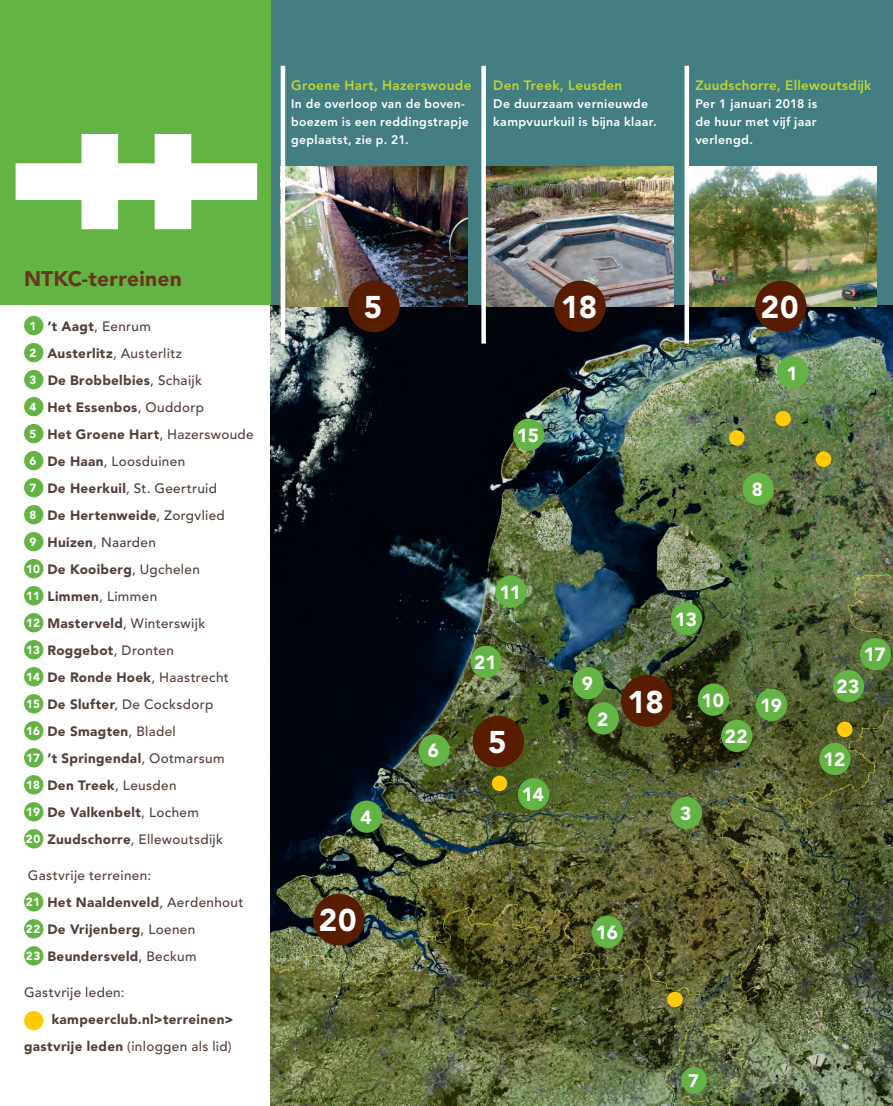
<style>
.page{position:relative;width:893px;height:1106px;background:#fff}
.page>*{position:absolute;margin:0;border:0;box-sizing:border-box;transform-origin:0 0}
.t1{font:900 31.2px "Avenir LT Std";letter-spacing:.01em;color:#fff}
.t2{font:900 21px "Avenir LT Std";letter-spacing:.01em;color:#67371e}
.t3{font:900 18.9px "Avenir LT Std";letter-spacing:-.01em;color:#fff}
.t4{font:900 18px "Avenir LT Std";color:#fff}
.t5{font:900 13.5px/27px "Avenir LT Std";letter-spacing:.025em;color:#543e39}
.t6{font:500 13.5px/27px "Avenir LT Std";letter-spacing:.025em;color:#543e39}
.t7{font:800 13.5px "Avenir LT Pro";letter-spacing:.025em;color:#bed630}
.t8{font:800 12.3px/18px "Avenir LT Pro";letter-spacing:.03em;color:#fff}
.s1{font-size:11.7px;color:#fff}
.s2{font-weight:500}
.s3{font-weight:900;font-size:11.7px;color:#fff}
.s4{font-weight:900}
</style>
<div class="page">
<div style="left:271px;top:0;width:622px;height:306px;background:#437e82"></div>
<div style="left:0;top:0;width:271px;height:305px;background:#63b445"></div>
<img style="left:271px;top:306px;width:622px;height:800px">
<div style="left:24px;top:316px;width:19px;height:19px;background:#63b445;border-radius:50%"></div>
<div style="left:24px;top:343px;width:19px;height:19px;background:#63b445;border-radius:50%"></div>
<div style="left:24px;top:370px;width:19px;height:19px;background:#63b445;border-radius:50%"></div>
<div style="left:24px;top:397px;width:19px;height:19px;background:#63b445;border-radius:50%"></div>
<div style="left:24px;top:424px;width:19px;height:19px;background:#63b445;border-radius:50%"></div>
<div style="left:24px;top:451px;width:19px;height:19px;background:#63b445;border-radius:50%"></div>
<div style="left:24px;top:478px;width:19px;height:19px;background:#63b445;border-radius:50%"></div>
<div style="left:24px;top:505px;width:19px;height:19px;background:#63b445;border-radius:50%"></div>
<div style="left:24px;top:532px;width:19px;height:19px;background:#63b445;border-radius:50%"></div>
<div style="left:24px;top:559px;width:19px;height:19px;background:#63b445;border-radius:50%"></div>
<div style="left:24px;top:586px;width:19px;height:19px;background:#63b445;border-radius:50%"></div>
<div style="left:24px;top:613px;width:19px;height:19px;background:#63b445;border-radius:50%"></div>
<div style="left:24px;top:640px;width:19px;height:19px;background:#63b445;border-radius:50%"></div>
<div style="left:24px;top:667px;width:19px;height:19px;background:#63b445;border-radius:50%"></div>
<div style="left:24px;top:694px;width:19px;height:19px;background:#63b445;border-radius:50%"></div>
<div style="left:24px;top:721px;width:19px;height:19px;background:#63b445;border-radius:50%"></div>
<div style="left:24px;top:748px;width:19px;height:19px;background:#63b445;border-radius:50%"></div>
<div style="left:24px;top:775px;width:19px;height:19px;background:#63b445;border-radius:50%"></div>
<div style="left:24px;top:802px;width:19px;height:19px;background:#63b445;border-radius:50%"></div>
<div style="left:24px;top:829px;width:19px;height:19px;background:#63b445;border-radius:50%"></div>
<div style="left:24px;top:892px;width:19px;height:19px;background:#63b445;border-radius:50%"></div>
<div style="left:24px;top:919px;width:19px;height:19px;background:#63b445;border-radius:50%"></div>
<div style="left:24px;top:946px;width:19px;height:19px;background:#63b445;border-radius:50%"></div>
<div style="left:24px;top:1011px;width:19px;height:19px;background:#feca0a;border-radius:50%"></div>
<div style="left:777px;top:356px;width:31px;height:32px;background:#63b445;border-radius:50%"></div>
<div style="left:588px;top:702px;width:31px;height:32px;background:#63b445;border-radius:50%"></div>
<div style="left:573px;top:667px;width:31px;height:32px;background:#63b445;border-radius:50%"></div>
<div style="left:495px;top:575px;width:31px;height:33px;background:#63b445;border-radius:50%"></div>
<div style="left:470px;top:645px;width:32px;height:33px;background:#63b445;border-radius:50%"></div>
<div style="left:819px;top:742px;width:31px;height:33px;background:#63b445;border-radius:50%"></div>
<div style="left:671px;top:602px;width:31px;height:33px;background:#63b445;border-radius:50%"></div>
<div style="left:518px;top:778px;width:31px;height:32px;background:#63b445;border-radius:50%"></div>
<div style="left:513px;top:418px;width:31px;height:33px;background:#63b445;border-radius:50%"></div>
<div style="left:592px;top:915px;width:31px;height:33px;background:#63b445;border-radius:50%"></div>
<div style="left:621px;top:683px;width:32px;height:33px;background:#555526;border-radius:50%"></div>
<div style="left:756px;top:688px;width:31px;height:33px;background:#63b445;border-radius:50%"></div>
<div style="left:860px;top:638px;width:31px;height:32px;background:#63b445;border-radius:50%"></div>
<div style="left:721px;top:719px;width:31px;height:33px;background:#63b445;border-radius:50%"></div>
<div style="left:698px;top:683px;width:31px;height:33px;background:#63b445;border-radius:50%"></div>
<div style="left:419px;top:734px;width:31px;height:32px;background:#63b445;border-radius:50%"></div>
<div style="left:681px;top:1067px;width:26px;height:26px;background:#63b445;border-radius:50%"></div>
<div style="left:671px;top:796px;width:31px;height:33px;background:#63b445;border-radius:50%"></div>
<div style="left:351px;top:800px;width:31px;height:32px;background:#63b445;border-radius:50%"></div>
<img style="left:285px;top:166px;width:183px;height:140px">
<img style="left:486px;top:166px;width:187px;height:140px">
<img style="left:689px;top:166px;width:187px;height:140px">
<div style="left:833px;top:670px;width:31px;height:32px;background:#63b445;border-radius:50%"></div>
<div style="left:743px;top:472px;width:31px;height:33px;background:#63b445;border-radius:50%"></div>
<hr style="left:281px;top:66px;width:4px;height:277px;background:#fff">
<div style="left:481px;top:66px;width:5px;height:277px;background:#fff"></div>
<div style="left:684px;top:66px;width:5px;height:277px;background:#fff"></div>
<div style="left:755px;top:281px;width:51px;height:51px;background:#581c00;border-radius:50%"></div>
<div style="left:554px;top:281px;width:52px;height:51px;background:#581c00;border-radius:50%"></div>
<div style="left:348px;top:281px;width:52px;height:51px;background:#581c00;border-radius:50%"></div>
<div style="left:472px;top:716px;width:52px;height:51px;background:#581c00;border-radius:50%"></div>
<div style="left:621px;top:675px;width:52px;height:52px;background:#581c00;border-radius:50%"></div>
<svg style="left:16px;top:134px;width:241px;height:95px"></svg>
<div style="left:729px;top:430px;width:15px;height:16px;background:#feca0a;border-radius:50%"></div>
<div style="left:775px;top:411px;width:16px;height:15px;background:#feca0a;border-radius:50%"></div>
<div style="left:816px;top:451px;width:15px;height:16px;background:#feca0a;border-radius:50%"></div>
<div style="left:837px;top:721px;width:15px;height:16px;background:#feca0a;border-radius:50%"></div>
<div style="left:667px;top:991px;width:16px;height:16px;background:#feca0a;border-radius:50%"></div>
<div style="left:492px;top:775px;width:15px;height:16px;background:#feca0a;border-radius:50%"></div>
<div style="left:313px;top:893px;width:52px;height:52px;background:#581c00;border-radius:50%"></div>
<p class="t7" style="left:291px;top:77px;width:182px">Groene Hart, Hazerswoude</p>
<p class="t8" style="left:291px;top:95px;width:179px">In de overloop van de boven&shy;boezem is een reddingstrapje geplaatst, zie p. 21.</p>
<p class="t7" style="left:493px;top:77px;width:130px">Den Treek, Leusden</p>
<p class="t8" style="left:493px;top:95px;width:165px">De duurzaam vernieuwde kampvuurkuil is bijna klaar.</p>
<p class="t7" style="left:695px;top:77px;width:177px">Zuudschorre, Ellewoutsdijk</p>
<p class="t8" style="left:695px;top:95px;width:123px;text-align:justify">Per 1 januari 2018 is de huur met vijf jaar verlengd.</p>
<h2 class="t2" style="left:24px;top:266px;width:159px">NTKC-terreinen</h2>
<p class="t5" style="left:26px;top:313px;width:229px"><span class="s1">1</span> ‘t Aagt<span class="s2">, Eenrum<br></span><span class="s1">2</span> Austerlitz<span class="s2">, Austerlitz<br></span><span class="s1">3</span> De Brobbelbies<span class="s2">, Schaijk<br></span><span class="s1">4</span> Het Essenbos<span class="s2">, Ouddorp<br></span><span class="s1">5</span> Het Groene Hart<span class="s2">, Hazerswoude<br></span><span class="s1">6</span> De Haan<span class="s2">, Loosduinen<br></span><span class="s1">7</span> De Heerkuil<span class="s2">, St. Geertruid<br></span><span class="s1">8</span> De Hertenweide<span class="s2">, Zorgvlied<br></span><span class="s1">9</span> Huizen<span class="s2">, Naarden<br></span><span class="s1">10</span> De Kooiberg<span class="s2">, Ugchelen<br></span><span class="s1">11</span> Limmen<span class="s2">, Limmen<br></span><span class="s1">12</span> Masterveld<span class="s2">, Winterswijk<br></span><span class="s1">13</span> Roggebot<span class="s2">, Dronten<br></span><span class="s1">14</span> De Ronde Hoek<span class="s2">, Haastrecht<br></span><span class="s1">15</span> De Slufter<span class="s2">, De Cocksdorp<br></span><span class="s1">16</span> De Smagten<span class="s2">, Bladel<br></span><span class="s1">17</span> ’t Springendal<span class="s2">, Ootmarsum<br></span><span class="s1">18</span> Den Treek<span class="s2">, Leusden<br></span><span class="s1">19</span> De Valkenbelt<span class="s2">, Lochem<br></span><span class="s1">20</span> Zuudschorre<span class="s2">, Ellewoutsdijk</span></p>
<p class="t6" style="left:26px;top:862px;width:219px">Gastvrije terreinen:<br><span class="s3">21</span> <span class="s4">Het Naaldenveld</span>, Aerdenhout<br><span class="s3">22</span> <span class="s4">De Vrijenberg</span>, Loenen<br><span class="s3">23</span> <span class="s4">Beundersveld</span>, Beckum</p>
<p class="t6" style="left:24px;top:979px;width:102px">Gastvrije leden:</p>
<p class="t5" style="left:24px;top:1006px;width:211px;text-align:right">kampeerclub.nl&gt;terreinen&gt; gastvrije leden <span class="s2">(inloggen als lid)</span></p>
<h1 class="t1" style="left:364px;top:288px;width:20px">5</h1>
<h1 class="t1" style="left:561px;top:288px;width:38px">18</h1>
<h1 class="t1" style="left:761px;top:288px;width:39px">20</h1>
<h3 class="t3" style="left:517px;top:424px;width:24px">15</h3>
<h3 class="t3" style="left:786px;top:361px;width:13px">1</h3>
<h3 class="t3" style="left:752px;top:478px;width:13px">8</h3>
<h3 class="t3" style="left:428px;top:739px;width:13px">6</h3>
<h3 class="t3" style="left:499px;top:581px;width:23px">11</h3>
<h3 class="t3" style="left:474px;top:651px;width:24px">21</h3>
<h1 class="t1" style="left:488px;top:723px;width:20px">5</h1>
<h3 class="t3" style="left:491px;top:729px;width:13px">5</h3>
<h3 class="t3" style="left:522px;top:783px;width:24px">14</h3>
<h3 class="t3" style="left:675px;top:608px;width:24px">13</h3>
<h3 class="t3" style="left:582px;top:672px;width:13px">9</h3>
<h3 class="t3" style="left:597px;top:707px;width:13px">2</h3>
<h1 class="t1" style="left:627px;top:683px;width:38px">18</h1>
<h3 class="t3" style="left:625px;top:689px;width:24px">18</h3>
<h3 class="t3" style="left:760px;top:694px;width:24px">19</h3>
<h3 class="t3" style="left:702px;top:689px;width:24px">10</h3>
<h3 class="t3" style="left:725px;top:725px;width:24px">22</h3>
<h3 class="t3" style="left:360px;top:805px;width:13px">4</h3>
<h3 class="t3" style="left:680px;top:802px;width:13px">3</h3>
<h1 class="t1" style="left:319px;top:901px;width:39px">20</h1>
<h3 class="t3" style="left:327px;top:910px;width:25px">20</h3>
<h3 class="t3" style="left:596px;top:921px;width:24px">16</h3>
<h3 class="t3" style="left:864px;top:643px;width:23px">17</h3>
<h3 class="t3" style="left:836px;top:675px;width:24px">23</h3>
<h3 class="t3" style="left:823px;top:748px;width:24px">12</h3>
<h3 class="t4" style="left:688px;top:1069px;width:12px">7</h3>
</div>
